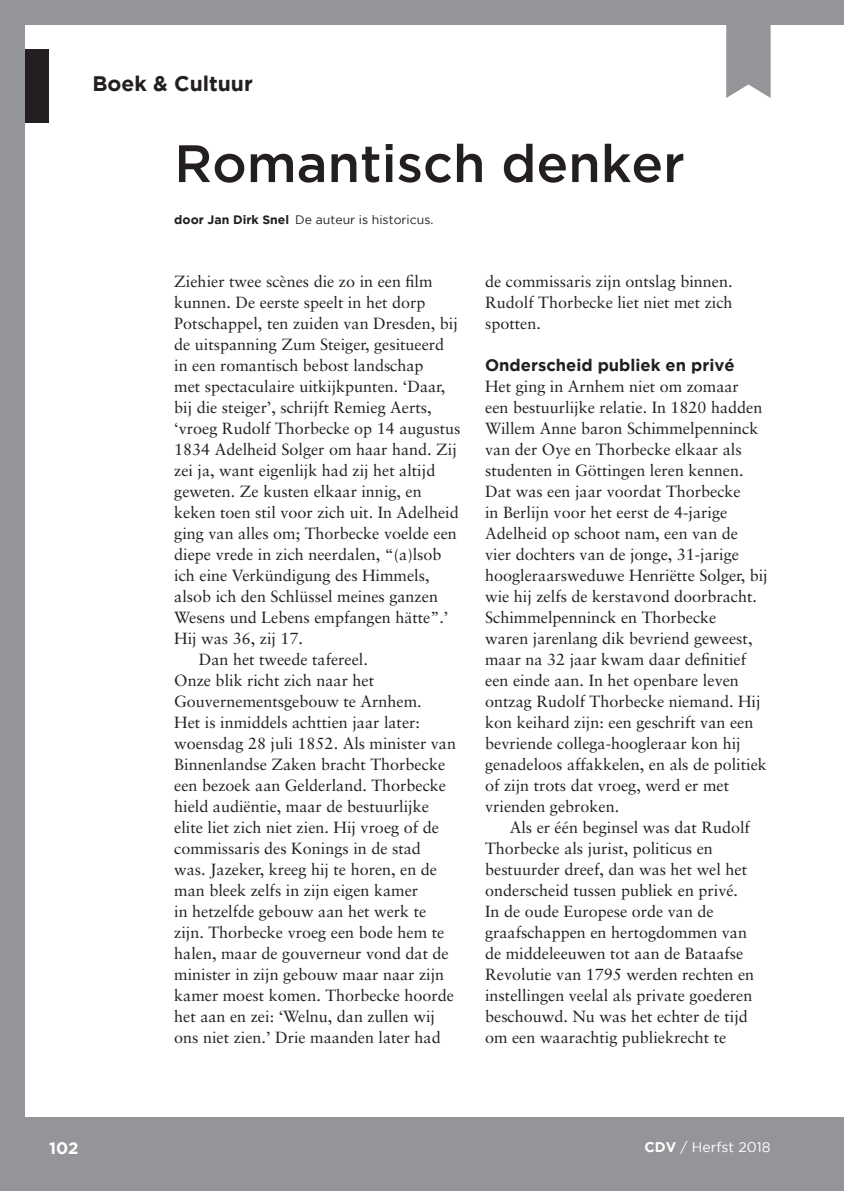
<style>
.page{position:relative;width:844px;height:1191px;background:#fff}
.page>*{position:absolute;margin:0;border:0;box-sizing:border-box;transform-origin:0 0}
.t1{font:500 52.5px "Gotham";color:#231f20}
.t2{font:700 21px "Gotham";color:#231f20}
.t3{font:700 16.62px "Gotham";color:#231f20}
.t4{font:700 16.62px "Gotham";color:#fff}
.t5{font:16.1px/21px "Sabon LT";color:#231f20}
.t6{font:14px "Gotham";color:#fff}
.t7{font:12.25px "Gotham";color:#231f20}
.s1{font-weight:700}
</style>
<div class="page">
<svg style="left:726px;top:24px;width:44px;height:74px;background:#9d9fa2"></svg>
<div style="left:0;top:49px;width:49px;height:73px;background:#231f20"></div>
<div style="left:0;top:1117px;width:843px;height:74px;background:#939598"></div>
<div style="left:0;top:0;width:843px;height:24px;background:#939598"></div>
<div style="left:0;top:0;width:24px;height:1191px;background:#939598"></div>
<h2 class="t2" style="left:92px;top:71px;width:162px">Boek &amp; Cultuur</h2>
<h1 class="t1" style="left:174px;top:134px;width:512px">Romantisch denker</h1>
<p class="t7" style="left:174px;top:213px;width:261px"><span class="s1">door Jan Dirk Snel</span> De auteur is historicus.</p>
<p class="t5" style="left:174px;top:271px;width:260px">Ziehier twee scènes die zo in een film</p>
<p class="t5" style="left:174px;top:292px;width:252px">kunnen. De eerste speelt in het dorp</p>
<p class="t5" style="left:174px;top:313px;width:285px">Potschappel, ten zuiden van Dresden, bij</p>
<p class="t5" style="left:174px;top:334px;width:271px">de uitspanning Zum Steiger, gesitueerd</p>
<p class="t5" style="left:174px;top:355px;width:251px">in een romantisch bebost landschap</p>
<p class="t5" style="left:174px;top:376px;width:272px">met spectaculaire uitkijkpunten. ‘Daar,</p>
<p class="t5" style="left:174px;top:397px;width:259px">bij die steiger’, schrijft Remieg Aerts,</p>
<p class="t5" style="left:174px;top:418px;width:288px">‘vroeg Rudolf Thorbecke op 14 augustus</p>
<p class="t5" style="left:174px;top:439px;width:284px">1834 Adelheid Solger om haar hand. Zij</p>
<p class="t5" style="left:174px;top:460px;width:262px">zei ja, want eigenlijk had zij het altijd</p>
<p class="t5" style="left:174px;top:481px;width:249px">geweten. Ze kusten elkaar innig, en</p>
<p class="t5" style="left:174px;top:502px;width:286px">keken toen stil voor zich uit. In Adelheid</p>
<p class="t5" style="left:174px;top:523px;width:284px">ging van alles om; Thorbecke voelde een</p>
<p class="t5" style="left:174px;top:544px;width:269px">diepe vrede in zich neerdalen, “(a)lsob</p>
<p class="t5" style="left:174px;top:565px;width:257px">ich eine Verkündigung des Himmels,</p>
<p class="t5" style="left:174px;top:586px;width:265px">alsob ich den Schlüssel meines ganzen</p>
<p class="t5" style="left:174px;top:607px;width:276px">Wesens und Lebens empfangen hätte”.’</p>
<p class="t5" style="left:174px;top:628px;width:130px">Hij was 36, zij 17.</p>
<p class="t5" style="left:199px;top:649px;width:171px">Dan het tweede tafereel.</p>
<p class="t5" style="left:174px;top:670px;width:201px">Onze blik richt zich naar het</p>
<p class="t5" style="left:174px;top:691px;width:249px">Gouvernementsgebouw te Arnhem.</p>
<p class="t5" style="left:174px;top:712px;width:247px">Het is inmiddels achttien jaar later:</p>
<p class="t5" style="left:174px;top:733px;width:283px">woensdag 28 juli 1852. Als minister van</p>
<p class="t5" style="left:174px;top:754px;width:272px">Binnenlandse Zaken bracht Thorbecke</p>
<p class="t5" style="left:174px;top:775px;width:273px">een bezoek aan Gelderland. Thorbecke</p>
<p class="t5" style="left:174px;top:796px;width:256px">hield audiëntie, maar de bestuurlijke</p>
<p class="t5" style="left:174px;top:817px;width:266px">elite liet zich niet zien. Hij vroeg of de</p>
<p class="t5" style="left:174px;top:838px;width:248px">commissaris des Konings in de stad</p>
<p class="t5" style="left:174px;top:859px;width:264px">was. Jazeker, kreeg hij te horen, en de</p>
<p class="t5" style="left:174px;top:880px;width:245px">man bleek zelfs in zijn eigen kamer</p>
<p class="t5" style="left:174px;top:901px;width:253px">in hetzelfde gebouw aan het werk te</p>
<p class="t5" style="left:174px;top:922px;width:271px">zijn. Thorbecke vroeg een bode hem te</p>
<p class="t5" style="left:174px;top:943px;width:276px">halen, maar de gouverneur vond dat de</p>
<p class="t5" style="left:174px;top:964px;width:271px">minister in zijn gebouw maar naar zijn</p>
<p class="t5" style="left:174px;top:985px;width:281px">kamer moest komen. Thorbecke hoorde</p>
<p class="t5" style="left:174px;top:1006px;width:262px">het aan en zei: ‘Welnu, dan zullen wij</p>
<p class="t5" style="left:174px;top:1027px;width:268px">ons niet zien.’ Drie maanden later had</p>
<p class="t5" style="left:485px;top:271px;width:249px;text-align:justify">de commissaris zijn ontslag binnen.<br>Rudolf Thorbecke liet niet met zich spotten.</p>
<p class="t3" style="left:485px;top:356px;width:251px">Onderscheid publiek en privé</p>
<p class="t5" style="left:485px;top:376px;width:284px">Het ging in Arnhem niet om zomaar<br>een bestuurlijke relatie. In 1820 hadden Willem Anne baron Schimmelpenninck van der Oye en Thorbecke elkaar als studenten in Göttingen leren kennen.<br>Dat was een jaar voordat Thorbecke<br>in Berlijn voor het eerst de 4-jarige Adelheid op schoot nam, een van de vier dochters van de jonge, 31-jarige hoogleraarsweduwe Henriëtte Solger, bij wie hij zelfs de kerstavond doorbracht.<br>Schimmelpenninck en Thorbecke<br>waren jarenlang dik bevriend geweest, maar na 32 jaar kwam daar definitief een einde aan. In het openbare leven ontzag Rudolf Thorbecke niemand. Hij kon keihard zijn: een geschrift van een bevriende collega-hoogleraar kon hij genadeloos affakkelen, en als de politiek of zijn trots dat vroeg, werd er met vrienden gebroken.</p>
<p class="t5" style="left:485px;top:817px;width:270px;text-indent:25px">Als er één beginsel was dat Rudolf Thorbecke als jurist, politicus en bestuurder dreef, dan was het wel het onderscheid tussen publiek en privé.<br>In de oude Europese orde van de graafschappen en hertogdommen van de middeleeuwen tot aan de Bataafse Revolutie van 1795 werden rechten en instellingen veelal als private goederen beschouwd. Nu was het echter de tijd om een waarachtig publiekrecht te</p>
<p class="t4" style="left:49px;top:1138px;width:31px">102</p>
<p class="t6" style="left:644px;top:1138px;width:128px"><span class="s1">CDV</span> / Herfst 2018</p>
</div>
